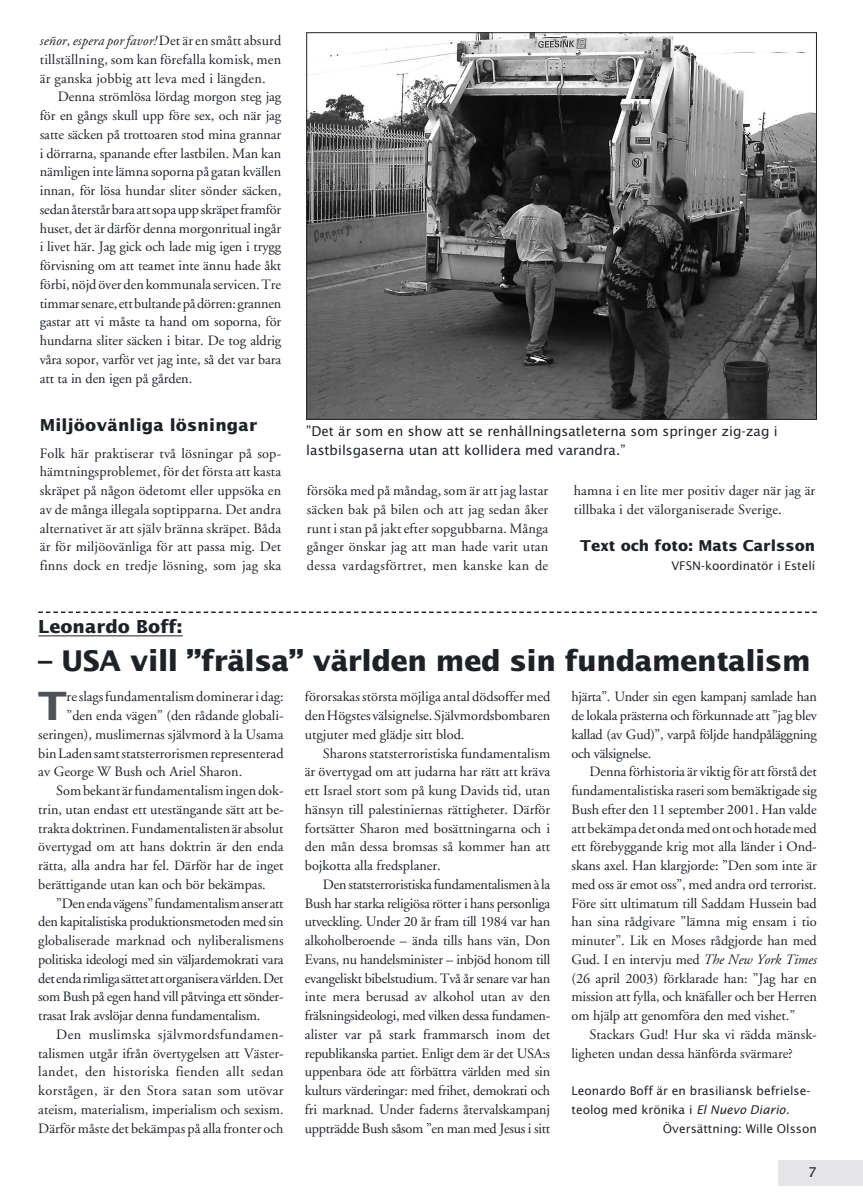
<style>
.page{position:relative;width:863px;height:1203px;background:#fff}
.page>*{position:absolute;margin:0;border:0;box-sizing:border-box;transform-origin:0 0}
.t1{font:700 39px "Lucida Sans";color:#4e5155}
.t2{font:700 28.5px "Lucida Sans";letter-spacing:-.02em;color:#1e2227}
.t3{font:700 18px "Lucida Sans";color:#1e2227}
.t4{font:700 16.5px "Lucida Sans";letter-spacing:.01em;color:#1e2227}
.t5{font:700 15px "Lucida Sans";color:#1e2227}
.t6{font:14.25px/18.8px "Adobe Garamond";color:#1e2227;text-align:justify}
.t7{font:14.25px "Adobe Garamond";letter-spacing:-.02em;color:#1e2227}
.t8{font:14.25px "Adobe Garamond";letter-spacing:.025em;color:#1e2227}
.t9{font:13.5px/18.8px "Lucida Sans";color:#1e2227}
.t10{font:12px "Lucida Sans";color:#1e2227}
.s1{font-style:italic}
</style>
<div class="page">
<div style="left:778px;top:1160px;width:84px;height:26px;background:#e5e5e7"></div>
<img style="left:308px;top:34px;width:506px;height:384px">
<hr style="left:38px;top:636px;width:145px;height:1px;background:#1e2227">
<svg style="left:38px;top:612px;width:778px;height:1px"></svg>
<p class="t6" style="left:40px;top:32px;width:243px"><span class="s1">señor, espera por favor!</span> Det är en smått absurd tillställning, som kan förefalla komisk, men är ganska jobbig att leva med i längden.</p>
<p class="t6" style="left:40px;top:89px;width:243px;text-indent:18px">Denna strömlösa lördag morgon steg jag för en gångs skull upp före sex, och när jag satte säcken på trottoaren stod mina grannar i dörrarna, spanande efter lastbilen. Man kan nämligen inte lämna soporna på gatan kvällen innan, för lösa hundar sliter sönder säcken, sedan återstår bara att sopa upp skräpet framför huset, det är därför denna morgonritual ingår i livet här. Jag gick och lade mig igen i trygg förvisning om att teamet inte ännu hade åkt förbi, nöjd över den kommunala servicen. Tre timmar senare, ett bultande på dörren: grannen gastar att vi måste ta hand om soporna, för hundarna sliter säcken i bitar. De tog aldrig våra sopor, varför vet jag inte, så det var bara att ta in den igen på gården.</p>
<p class="t4" style="left:40px;top:418px;width:219px">Miljöovänliga lösningar</p>
<p class="t6" style="left:40px;top:445px;width:243px">Folk här praktiserar två lösningar på sop&shy;hämtningsproblemet, för det första att kasta skräpet på någon ödetomt eller uppsöka en av de många illegala soptipparna. Det andra alternativet är att själv bränna skräpet. Båda är för miljöovänliga för att passa mig. Det finns dock en tredje lösning, som jag ska</p>
<p class="t9" style="left:306px;top:423px;width:473px">”Det är som en show att se renhållningsatleterna som springer zig-zag i lastbilsgaserna utan att kollidera med varandra.”</p>
<p class="t6" style="left:307px;top:482px;width:243px">försöka med på måndag, som är att jag lastar säcken bak på bilen och att jag sedan åker runt i stan på jakt efter sopgubbarna. Många gånger önskar jag att man hade varit utan dessa vardagsförtret, men kanske kan de</p>
<p class="t6" style="left:574px;top:482px;width:243px">hamna i en lite mer positiv dager när jag är tillbaka i det välorganiserade Sverige.</p>
<p class="t5" style="left:580px;top:540px;width:236px">Text och foto: Mats Carlsson</p>
<p class="t10" style="left:671px;top:561px;width:145px">VFSN-koordinatör i Estelí</p>
<p class="t3" style="left:38px;top:619px;width:146px">Leonardo Boff:</p>
<h2 class="t2" style="left:38px;top:649px;width:773px">– USA vill ”frälsa” världen med sin fundamentalism</h2>
<h1 class="t1" style="left:38px;top:690px;width:30px">T</h1>
<p class="t6" style="left:67px;top:689px;width:218px">re slags fundamentalism dominerar i dag:</p>
<p class="t6" style="left:67px;top:707px;width:218px">”den enda vägen” (den rådande globali-</p>
<p class="t6" style="left:38px;top:726px;width:247px">seringen), muslimernas självmord à la Usama</p>
<p class="t6" style="left:38px;top:745px;width:247px">bin Laden samt statsterrorismen representerad</p>
<p class="t6" style="left:38px;top:764px;width:205px">av George W Bush och Ariel Sharon.</p>
<p class="t6" style="left:56px;top:782px;width:229px">Som bekant är fundamentalism ingen dok-</p>
<p class="t6" style="left:38px;top:801px;width:247px">trin, utan endast ett utestängande sätt att be-</p>
<p class="t6" style="left:38px;top:820px;width:247px">trakta doktrinen. Fundamentalisten är absolut</p>
<p class="t6" style="left:38px;top:839px;width:247px">övertygad om att hans doktrin är den enda</p>
<p class="t6" style="left:38px;top:857px;width:247px">rätta, alla andra har fel. Därför har de inget</p>
<p class="t6" style="left:38px;top:876px;width:229px">berättigande utan kan och bör bekämpas.</p>
<p class="t7" style="left:56px;top:897px;width:229px">”Den enda vägens” fundamentalism anser att</p>
<p class="t7" style="left:38px;top:916px;width:247px">den kapitalistiska produktionsmetoden med sin</p>
<p class="t6" style="left:38px;top:932px;width:247px">globaliserade marknad och nyliberalismens</p>
<p class="t7" style="left:38px;top:954px;width:247px">politiska ideologi med sin väljardemokrati vara</p>
<p class="t7" style="left:38px;top:972px;width:247px">det enda rimliga sättet att organisera världen. Det</p>
<p class="t7" style="left:38px;top:991px;width:247px">som Bush på egen hand vill påtvinga ett sönder-</p>
<p class="t7" style="left:38px;top:1010px;width:223px">trasat Irak avslöjar denna fundamentalism.</p>
<p class="t8" style="left:56px;top:1029px;width:229px">Den muslimska självmordsfundamen-</p>
<p class="t6" style="left:38px;top:1045px;width:247px">talismen utgår ifrån övertygelsen att Väster-</p>
<p class="t8" style="left:38px;top:1066px;width:247px">landet, den historiska fienden allt sedan</p>
<p class="t8" style="left:38px;top:1085px;width:247px">korstågen, är den Stora satan som utövar</p>
<p class="t6" style="left:38px;top:1101px;width:247px">ateism, materialism, imperialism och sexism.</p>
<p class="t6" style="left:38px;top:1120px;width:247px">Därför måste det bekämpas på alla fronter och</p>
<p class="t6" style="left:305px;top:689px;width:247px">förorsakas största möjliga antal dödsoffer med den Högstes välsignelse. Självmordsbombaren utgjuter med glädje sitt blod.</p>
<p class="t6" style="left:305px;top:745px;width:247px;text-indent:18px">Sharons statsterroristiska fundamentalism är övertygad om att judarna har rätt att kräva ett Israel stort som på kung Davids tid, utan hänsyn till palestiniernas rättigheter. Därför fortsätter Sharon med bosättningarna och i den mån dessa bromsas så kommer han att bojkotta alla fredsplaner.</p>
<p class="t6" style="left:305px;top:876px;width:247px;text-indent:18px">Den statsterroristiska fundamentalismen à la Bush har starka religiösa rötter i hans personliga utveckling. Under 20 år fram till 1984 var han alkoholberoende – ända tills hans vän, Don Evans, nu handelsminister – inbjöd honom till evangeliskt bibelstudium. Två år senare var han inte mera berusad av alkohol utan av den frälsningsideologi, med vilken dessa fundamen&shy;alister var på stark frammarsch inom det republikanska partiet. Enligt dem är det USA:s uppenbara öde att förbättra världen med sin kulturs värderingar: med frihet, demokrati och fri marknad. Under faderns återvalskampanj uppträdde Bush såsom ”en man med Jesus i sitt</p>
<p class="t6" style="left:571px;top:689px;width:247px">hjärta”. Under sin egen kampanj samlade han de lokala prästerna och förkunnade att ”jag blev kallad (av Gud)”, varpå följde handpåläggning och välsignelse.</p>
<p class="t6" style="left:571px;top:764px;width:247px;text-indent:18px">Denna förhistoria är viktig för att förstå det fundamentalistiska raseri som bemäktigade sig Bush efter den 11 september 2001. Han valde att bekämpa det onda med ont och hotade med ett förebyggande krig mot alla länder i Ond&shy;skans axel. Han klargjorde: ”Den som inte är med oss är emot oss”, med andra ord terrorist.<br>Före sitt ultimatum till Saddam Hussein bad han sina rådgivare ”lämna mig ensam i tio minuter”. Lik en Moses rådgjorde han med Gud. I en intervju med <span class="s1">The New York Times </span>(26 april 2003) förklarade han: ”Jag har en mission att fylla, och knäfaller och ber Herren om hjälp att genomföra den med vishet.”</p>
<p class="t6" style="left:571px;top:1026px;width:247px;text-indent:18px">Stackars Gud! Hur ska vi rädda mänsk&shy;ligheten undan dessa hänförda svärmare?</p>
<p class="t10" style="left:571px;top:1086px;width:240px">Leonardo Boff är en brasiliansk befrielse-</p>
<p class="t10" style="left:571px;top:1105px;width:219px">teolog med krönika i <span class="s1">El Nuevo Diario.</span></p>
<p class="t10" style="left:663px;top:1123px;width:155px">Översättning: Wille Olsson</p>
<p class="t9" style="left:808px;top:1164px;width:10px">7</p>
</div>
